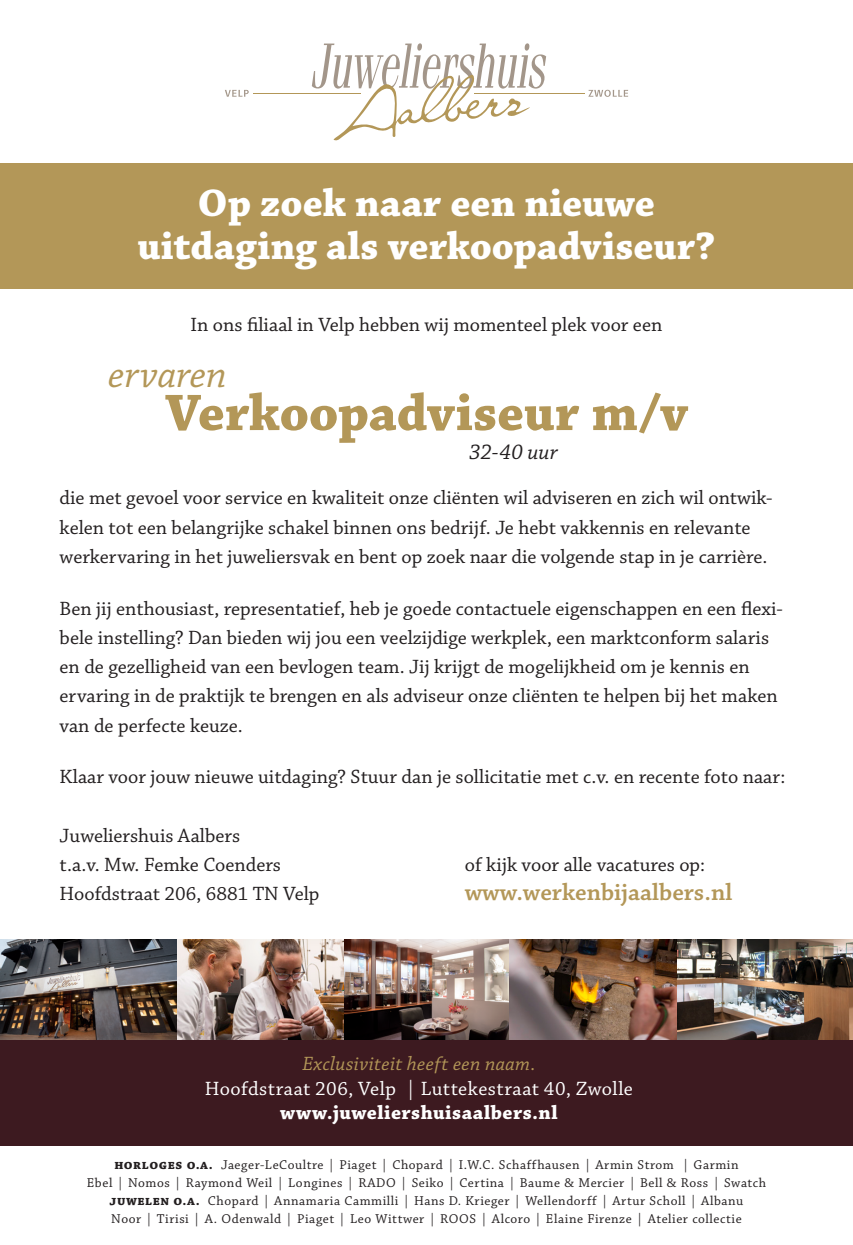
<style>
.page{position:relative;width:853px;height:1245px;background:#fff}
.page>*{position:absolute;margin:0;border:0;box-sizing:border-box;transform-origin:0 0}
.t1{font:700 54px "Chaparral Pro";letter-spacing:-.005em;color:#b39758}
.t2{font:700 40.5px "Chaparral Pro";color:#fff}
.t3{font:italic 40.5px "Chaparral Pro";letter-spacing:-.005em;color:#b39758}
.t4{font:600 24.75px "Chaparral Pro";color:#b39758}
.t5{font:italic 22.5px "Chaparral Pro";letter-spacing:.005em;color:#231f20}
.t6{font:20.25px/29.2px "Chaparral Pro";color:#231f20}
.t7{font:20.25px "Chaparral Pro";letter-spacing:.02em;color:#fff}
.t8{font:700 20.25px "Chaparral Pro";color:#fff}
.t9{font:italic 20.25px "Chaparral Pro";letter-spacing:.02em;color:#b39758}
.t10{font:13.5px/18px "Chaparral Pro";letter-spacing:.04em;color:#231f20;text-align:center}
.s1{font-weight:700}
</style>
<div class="page">
<div style="left:0;top:163px;width:853px;height:125px;background:#b39758"></div>
<img style="left:0;top:939px;width:853px;height:101px">
<div style="left:0;top:1040px;width:853px;height:105px;background:#3d1a20"></div>
<svg style="left:225px;top:90px;width:24px;height:7px"></svg>
<svg style="left:588px;top:90px;width:40px;height:7px"></svg>
<svg style="left:312px;top:43px;width:234px;height:98px"></svg>
<hr style="left:474px;top:93px;width:111px;height:1px;background:#b39758">
<hr style="left:253px;top:93px;width:108px;height:1px;background:#b39758">
<p class="t2" style="left:198px;top:180px;width:459px">Op zoek naar een nieuwe</p>
<p class="t2" style="left:138px;top:222px;width:579px">uitdaging als verkoopadviseur?</p>
<p class="t6" style="left:191px;top:311px;width:473px">In ons filiaal in Velp hebben wij momenteel plek voor een</p>
<p class="t3" style="left:108px;top:352px;width:120px">ervaren</p>
<p class="t1" style="left:165px;top:381px;width:524px">Verkoopadviseur m/v</p>
<p class="t5" style="left:469px;top:440px;width:90px">32-40 uur</p>
<p class="t6" style="left:60px;top:484px;width:714px">die met gevoel voor service en kwaliteit onze cliënten wil adviseren en zich wil ontwik&shy;kelen tot een belangrijke schakel binnen ons bedrijf. Je hebt vakkennis en relevante werkervaring in het juweliersvak en bent op zoek naar die volgende stap in je carrière.</p>
<p class="t6" style="left:60px;top:594px;width:724px">Ben jij enthousiast, representatief, heb je goede contactuele eigenschappen en een flexi&shy;bele instelling? Dan bieden wij jou een veelzijdige werkplek, een marktconform salaris en de gezelligheid van een bevlogen team. Jij krijgt de mogelijkheid om je kennis en ervaring in de praktijk te brengen en als adviseur onze cliënten te helpen bij het maken van de perfecte keuze.</p>
<p class="t6" style="left:60px;top:763px;width:727px">Klaar voor jouw nieuwe uitdaging? Stuur dan je sollicitatie met c.v. en recente foto naar:</p>
<p class="t6" style="left:60px;top:822px;width:182px">Juweliershuis Aalbers</p>
<p class="t6" style="left:60px;top:851px;width:223px">t.a.v. Mw. Femke Coenders</p>
<p class="t6" style="left:465px;top:851px;width:242px">of kijk voor alle vacatures op:</p>
<p class="t6" style="left:60px;top:880px;width:261px">Hoofdstraat 206, 6881 TN Velp</p>
<p class="t4" style="left:465px;top:878px;width:269px">www.werkenbijaalbers.nl</p>
<p class="t9" style="left:302px;top:1053px;width:235px">Exclusiviteit heeft een naam.</p>
<p class="t7" style="left:205px;top:1077px;width:429px">Hoofdstraat 206, Velp | Luttekestraat 40, Zwolle</p>
<p class="t8" style="left:280px;top:1101px;width:279px">www.juweliershuisaalbers.nl</p>
<p class="t10" style="left:87px;top:1156px;width:681px"><span class="s1">horloges o.a.</span> Jaeger-LeCoultre | Piaget | Chopard | I.W.C. Schaffhausen | Armin Strom | Garmin<br>Ebel | Nomos | Raymond Weil | Longines | RADO | Seiko | Certina | Baume &amp; Mercier | Bell &amp; Ross | Swatch</p>
<p class="t10" style="left:110px;top:1192px;width:635px;text-align:left"><span class="s1">juwelen o.a.</span> Chopard | Annamaria Cammilli | Hans D. Krieger | Wellendorff | Artur Scholl | Albanu<br>Noor | Tirisi | A. Odenwald | Piaget | Leo Wittwer | ROOS | Alcoro | Elaine Firenze | Atelier collectie</p>
</div>
